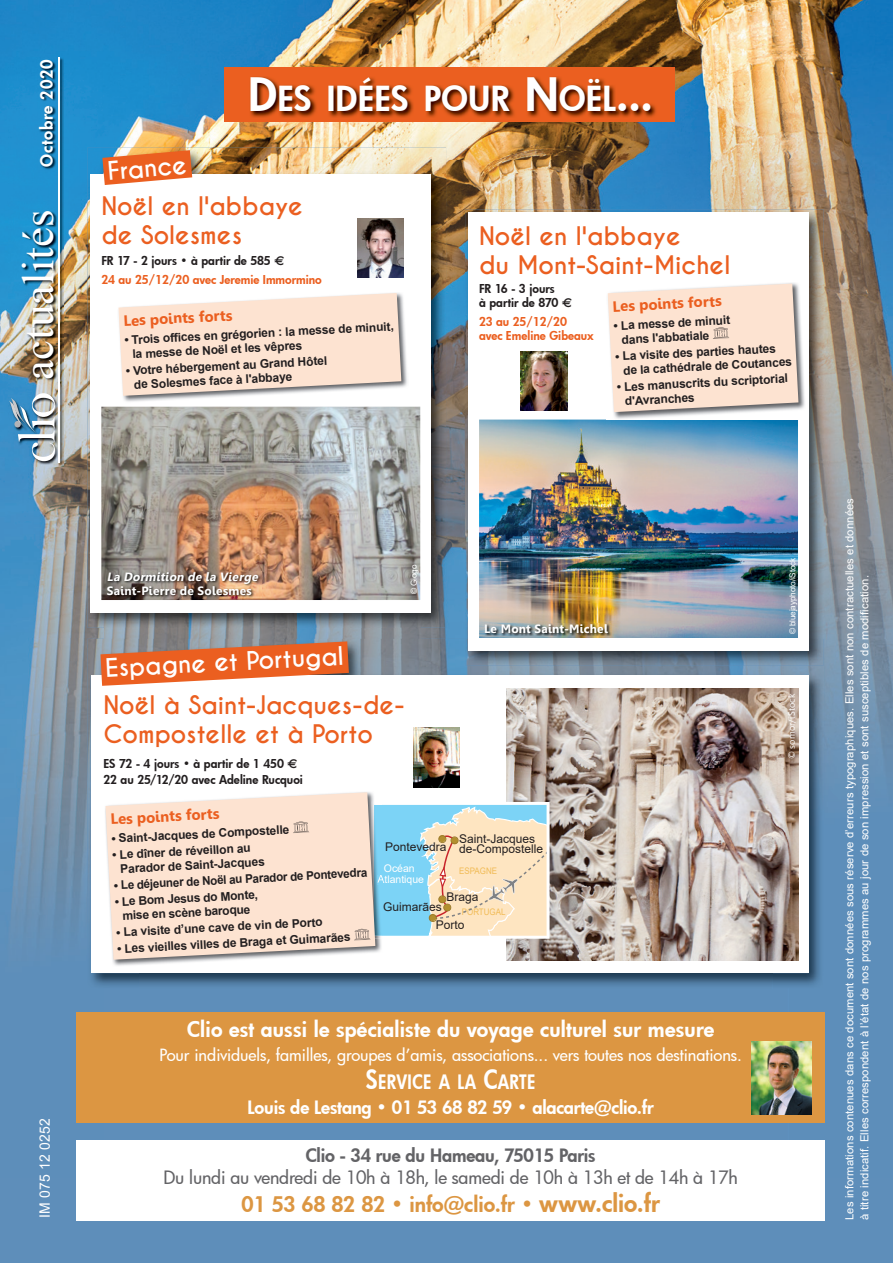
<style>
.page{position:relative;width:893px;height:1263px;background:#5e8eba}
.page>*{position:absolute;margin:0;border:0;box-sizing:border-box;transform-origin:0 0}
.t1{font:45px "Times New Roman";color:#fff}
.t2{font:800 33.75px "Futura";letter-spacing:.005em;color:#fff}
.t3{font:700 24px/28.8px "Caviar Dreams";color:#eb5f20}
.t4{font:700 24px "Caviar Dreams";color:#fff}
.t5{font:800 21px "Futura";letter-spacing:.01em;color:#fff}
.t6{font:800 21px "Futura";color:#dc9642}
.t7{font:800 19.35px "Futura";letter-spacing:.025em;color:#fff;scale:.87 1}
.t8{font:500 18px "Futura";letter-spacing:-.01em;color:#636366}
.t9{font:800 18px "Futura";letter-spacing:-.01em;color:#fff}
.t10{font:800 18px "Futura";letter-spacing:-.01em;color:#636366}
.t11{font:500 16.5px "Futura";letter-spacing:-.005em;color:#fff}
.t12{font:800 16.5px "Futura";letter-spacing:.04em;color:#fff}
.t13{font:700 15px "Leelawadee";color:#eb5f20}
.t14{font:14.25px "Arial";letter-spacing:.015em;color:#fff}
.t15{font:700 12px/14.2px "Arial";color:#231f20}
.t16{font:800 12px/14.4px "Futura";color:#231f20}
.t17{font:800 12px/14.4px "Futura";color:#eb5f20}
.t18{font:12px/18.5px "Arial";color:#231f20}
.t19{font:700 12px "Leelawadee";letter-spacing:.02em;color:#fff}
.t20{font:italic 700 12px "Leelawadee";color:#fff}
.t21{font:12px "Wingdings";color:#b28f2f}
.t22{font:11.25px/15px "Arial";letter-spacing:.01em;color:#fff}
.t23{font:10.5px/10.5px "Arial";color:#fff;text-align:center}
.t24{font:9px "Arial";color:#f1bb56;scale:.88 1}
.t25{font:9px "Leelawadee";letter-spacing:.025em;color:#fff}
.t26{font:8.25px "Arial";letter-spacing:-.02em;color:#fff}
.s1{font-size:45px}
.s2{color:#b28f2f}
.s3{font-size:25.8px}
.s4{font-size:24px}
</style>
<div class="page">
<img style="left:0;top:0;width:840px;height:160px">
<img style="left:840px;top:0;width:53px;height:779px">
<img style="left:0;top:160px;width:104px;height:1017px">
<img style="left:446px;top:160px;width:395px;height:54px">
<img style="left:420px;top:214px;width:45px;height:425px">
<img style="left:789px;top:214px;width:52px;height:909px">
<img style="left:104px;top:628px;width:316px;height:11px">
<img style="left:104px;top:1122px;width:685px;height:1px">
<img style="left:8px;top:57px;width:55px;height:409px">
<hr style="left:58px;top:58px;width:2px;height:405px;background:#fff">
<svg style="left:9px;top:393px;width:46px;height:68px;background:#7da4be"></svg>
<div style="left:77px;top:1140px;width:748px;height:80px;background:#fff"></div>
<div style="left:77px;top:1012px;width:748px;height:110px;background:#dc9642"></div>
<img style="left:752px;top:1041px;width:59px;height:73px">
<img style="left:465px;top:209px;width:359px;height:53px">
<img style="left:465px;top:262px;width:3px;height:377px">
<img style="left:808px;top:262px;width:16px;height:377px">
<div style="left:468px;top:213px;width:340px;height:438px;background:#fff"></div>
<img style="left:479px;top:420px;width:319px;height:218px">
<img style="left:485px;top:624px;width:126px;height:12px">
<img style="left:520px;top:351px;width:47px;height:60px">
<img style="left:607px;top:283px;width:198px;height:136px">
<svg style="left:608px;top:284px;width:190px;height:128px;background:#f7e0d0"></svg>
<img style="left:88px;top:148px;width:358px;height:52px">
<img style="left:88px;top:200px;width:50px;height:428px">
<img style="left:395px;top:200px;width:51px;height:428px">
<img style="left:138px;top:613px;width:257px;height:15px">
<div style="left:91px;top:175px;width:340px;height:438px;background:#fff"></div>
<img style="left:123px;top:294px;width:284px;height:108px">
<svg style="left:118px;top:293px;width:283px;height:103px;background:#f8e2d3"></svg>
<img style="left:101px;top:407px;width:319px;height:193px">
<img style="left:107px;top:572px;width:155px;height:26px">
<img style="left:357px;top:218px;width:47px;height:60px">
<svg style="left:102px;top:150px;width:90px;height:35px;background:#e67c48"></svg>
<img style="left:88px;top:639px;width:736px;height:49px">
<img style="left:88px;top:688px;width:51px;height:300px">
<img style="left:772px;top:688px;width:52px;height:300px">
<img style="left:465px;top:639px;width:359px;height:26px">
<img style="left:468px;top:639px;width:340px;height:12px">
<div style="left:91px;top:675px;width:717px;height:298px;background:#fff"></div>
<img style="left:413px;top:728px;width:47px;height:59px">
<img style="left:507px;top:688px;width:291px;height:273px">
<svg style="left:100px;top:641px;width:249px;height:45px;background:#dd7e53"></svg>
<img style="left:105px;top:806px;width:276px;height:160px">
<svg style="left:106px;top:792px;width:269px;height:168px;background:#f9e2d2"></svg>
<svg style="left:293px;top:821px;width:17px;height:12px"></svg>
<svg style="left:354px;top:802px;width:196px;height:138px;background:#d0dcd5"></svg>
<div style="left:224px;top:67px;width:451px;height:54px;background:#eb5f20"></div>
<img style="left:250px;top:77px;width:406px;height:41px">
<h3 class="t12" style="left:36px;top:167px;width:108px;rotate:-90deg">Octobre 2020</h3>
<h1 class="t1" style="left:7px;top:380px;width:171px;rotate:-90deg">actualités</h1>
<h3 class="t4" style="left:107px;top:157px;width:81px;rotate:-5deg">France</h3>
<h2 class="t2" style="left:248px;top:76px;width:406px"><span class="s1">D</span>ES IDÉES POUR <span class="s1">N</span>OËL<span class="s1">...</span></h2>
<h3 class="t3" style="left:101px;top:192px;width:203px">Noël en l'abbaye de Solesmes</h3>
<p class="t16" style="left:101px;top:253px;width:185px">FR 17 - 2 jours • à partir de 585 €</p>
<p class="t17" style="left:101px;top:272px;width:222px">24 au 25/12/20 avec Jeremie Immormino</p>
<p class="t13" style="left:123px;top:312px;width:111px;rotate:-3deg">Les points forts</p>
<p class="t15" style="left:131px;top:333px;width:264px;text-indent:-7px;rotate:-3deg">• Trois offi ces en grégorien : la messe de minuit, la messe de Noël et les vêpres</p>
<p class="t15" style="left:133px;top:363px;width:196px;text-indent:-7px;rotate:-3deg">• Votre hébergement au Grand Hôtel de Solesmes face à l'abbaye</p>
<h3 class="t3" style="left:479px;top:223px;width:253px">Noël en l'abbaye<br>du Mont-Saint-Michel</h3>
<p class="t16" style="left:479px;top:281px;width:95px">FR 16 - 3 jours<br>à partir de 870 €</p>
<p class="t17" style="left:479px;top:314px;width:116px">23 au 25/12/20<br>avec Emeline Gibeaux</p>
<p class="t13" style="left:612px;top:298px;width:111px;rotate:-3deg">Les points forts</p>
<p class="t15" style="left:621px;top:318px;width:111px;text-indent:-7px;rotate:-3deg">• La messe de minuit dans l'abbatiale</p>
<p class="t15" style="left:622px;top:349px;width:170px;text-indent:-7px;rotate:-3deg">• La visite des parties hautes de la cathédrale de Coutances</p>
<p class="t15" style="left:624px;top:380px;width:166px;text-indent:-7px;rotate:-3deg">• Les manuscrits du scriptorial d'Avranches</p>
<p class="t14" style="left:35px;top:1218px;width:101px;rotate:-90deg">IM 075 12 0252</p>
<p class="t20" style="left:107px;top:569px;width:155px">La Dormition de la Vierge</p>
<p class="t19" style="left:107px;top:584px;width:147px">Saint-Pierre de Solesmes</p>
<h3 class="t4" style="left:105px;top:654px;width:240px;rotate:-3deg">Espagne et Portugal</h3>
<p class="t26" style="left:408px;top:594px;width:31px;rotate:-90deg">© Giogo</p>
<h3 class="t3" style="left:103px;top:691px;width:303px">Noël à Saint-Jacques-de-<br>Compostelle et à Porto</h3>
<p class="t16" style="left:103px;top:755px;width:201px;line-height:16.5px">ES 72 - 4 jours • à partir de 1 450 €<br>22 au 25/12/20 avec Adeline Rucquoi</p>
<p class="t19" style="left:484px;top:622px;width:125px">Le Mont Saint-Michel</p>
<p class="t13" style="left:110px;top:810px;width:111px;rotate:-3deg">Les points forts</p>
<p class="t15" style="left:111px;top:832px;width:180px;rotate:-3deg">• Saint-Jacques de Compostelle</p>
<p class="t15" style="left:119px;top:848px;width:146px;text-indent:-7px;rotate:-3deg">• Le dîner de réveillon au<br>Parador de Saint-Jacques</p>
<p class="t15" style="left:114px;top:879px;width:255px;rotate:-3deg">• Le déjeuner de Noël au Parador de Pontevedra</p>
<p class="t15" style="left:114px;top:895px;width:145px;text-align:center;rotate:-3deg">• Le Bom Jesus do Monte, mise en scène baroque</p>
<p class="t15" style="left:116px;top:925px;width:208px;rotate:-3deg">• La visite d’une cave de vin de Porto</p>
<p class="t15" style="left:117px;top:942px;width:235px;rotate:-3deg">• Les vieilles villes de Braga et Guimarães</p>
<p class="t18" style="left:459px;top:833px;width:86px;line-height:10.5px;text-indent:-21px"><span class="s2">●</span> <span class="s2">●</span>Saint-Jacques de-Compostelle</p>
<p class="t18" style="left:385px;top:838px;width:63px">Pontevedra</p>
<p class="t23" style="left:377px;top:863px;width:48px">Océan<br>Atlantique</p>
<p class="t24" style="left:459px;top:864px;width:44px">ESPAGNE</p>
<p class="t18" style="left:447px;top:887px;width:34px">Braga</p>
<p class="t21" style="left:438px;top:893px;width:11px">●</p>
<p class="t21" style="left:443px;top:901px;width:11px">●</p>
<p class="t18" style="left:436px;top:897px;width:30px;text-indent:-53px">Guimarães<br>Porto</p>
<p class="t24" style="left:462px;top:905px;width:51px">PORTUGAL</p>
<p class="t21" style="left:428px;top:912px;width:11px">●</p>
<h3 class="t5" style="left:187px;top:1015px;width:528px">Clio est aussi le spécialiste du voyage culturel sur mesure</h3>
<h3 class="t11" style="left:160px;top:1044px;width:584px">Pour individuels, familles, groupes d’amis, associations... vers toutes nos destinations.</h3>
<h3 class="t7" style="left:366px;top:1068px;width:196px"><span class="s3">S</span>ERVICE A LA <span class="s3">C</span>ARTE</h3>
<h3 class="t9" style="left:248px;top:1095px;width:408px">Louis de Lestang • 01 53 68 82 59 • alacarte@clio.fr</h3>
<h3 class="t10" style="left:306px;top:1143px;width:291px">Clio - 34 rue du Hameau, 75015 Paris</h3>
<h3 class="t8" style="left:163px;top:1165px;width:576px">Du lundi au vendredi de 10h à 18h, le samedi de 10h à 13h et de 14h à 17h</h3>
<h3 class="t6" style="left:241px;top:1190px;width:420px">01 53 68 82 82 • info@clio.fr • <span class="s4">www.clio.fr</span></h3>
<p class="t26" style="left:787px;top:634px;width:78px;rotate:-90deg">© bluejayphoto/iStock</p>
<p class="t25" style="left:786px;top:759px;width:67px;rotate:-90deg">© somor/iStock</p>
<p class="t22" style="left:842px;top:1220px;width:723px;rotate:-90deg">Les informations contenues dans ce document sont données sous réserve d’erreurs typographiques. Elles sont non contractuelles et données à titre indicatif. Elles correspondent à l’état de nos programmes au jour de son impression et sont susceptibles de modification.</p>
</div>
